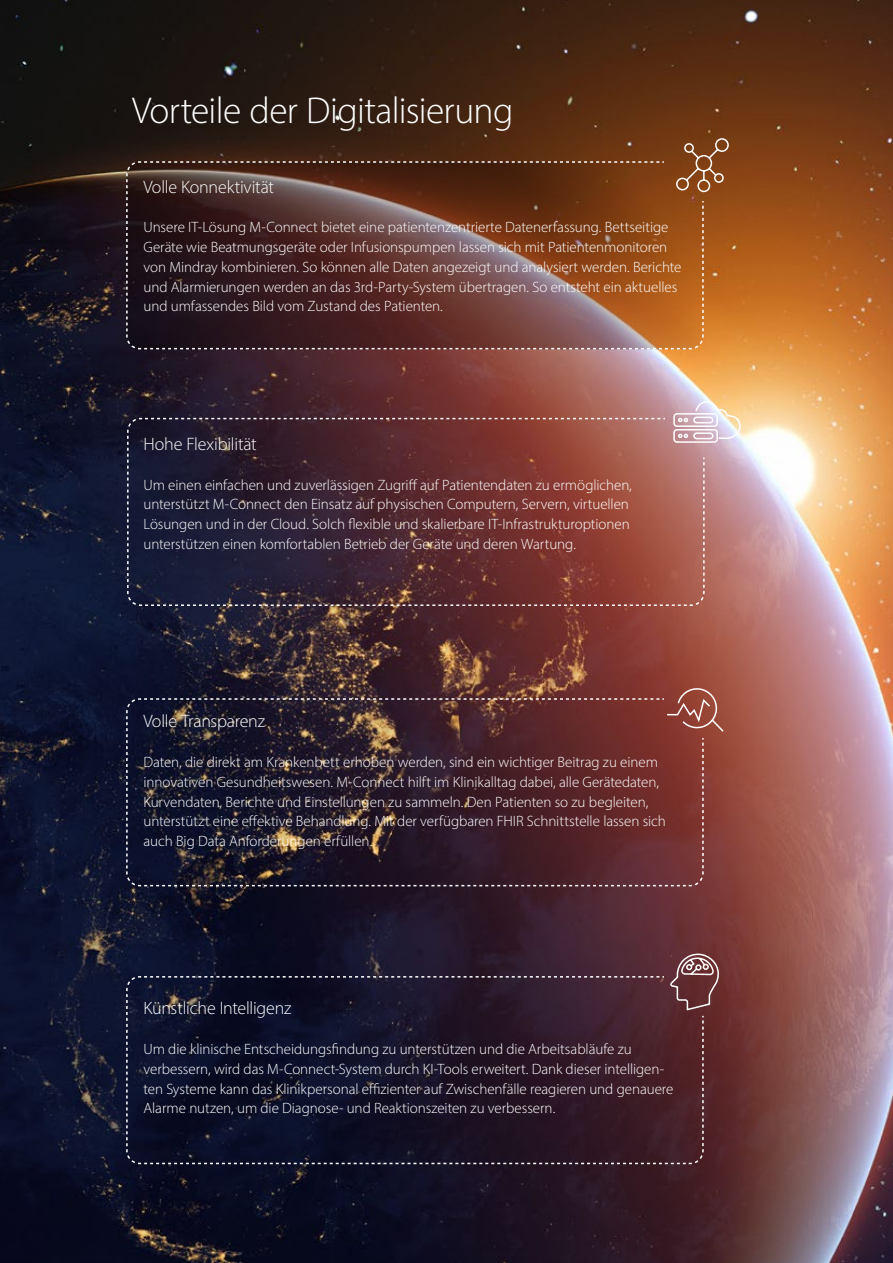
<style>
.page{position:relative;width:893px;height:1263px;background:#fff}
.page>*{position:absolute;margin:0;border:0;box-sizing:border-box;transform-origin:0 0}
.t1{font:300 37.5px "Myriad Pro";letter-spacing:-.02em;color:#fff}
.t2{font:300 18px "Myriad Pro";letter-spacing:-.01em;color:#fff}
.t3{font:300 15px/19.8px "Myriad Pro";letter-spacing:-.005em;color:#fff}
</style>
<div class="page">
<img style="left:0;top:0;width:893px;height:1263px">
<svg style="left:125px;top:161px;width:579px;height:189px;background:#61382b"></svg>
<svg style="left:675px;top:137px;width:55px;height:56px;background:#905831"></svg>
<svg style="left:126px;top:417px;width:579px;height:190px;background:#5c3338"></svg>
<svg style="left:673px;top:400px;width:71px;height:43px;background:#e3cdca"></svg>
<svg style="left:125px;top:697px;width:579px;height:190px;background:#3d222c"></svg>
<svg style="left:666px;top:686px;width:59px;height:47px;background:#9e5549"></svg>
<svg style="left:125px;top:975px;width:579px;height:190px;background:#201629"></svg>
<svg style="left:669px;top:953px;width:51px;height:58px;background:#7a4c4f"></svg>
<h1 class="t1" style="left:132px;top:88px;width:383px">Vorteile der Digitalisierung</h1>
<p class="t2" style="left:144px;top:176px;width:132px">Volle Konnektivität</p>
<p class="t3" style="left:144px;top:217px;width:539px">Unsere IT-Lösung M-Connect bietet eine patientenzentrierte Datenerfassung. Bettseitige Geräte wie Beatmungsgeräte oder Infusionspumpen lassen sich mit Patientenmonitoren von Mindray kombinieren. So können alle Daten angezeigt und analysiert werden. Berichte und Alarmierungen werden an das 3rd-Party-System übertragen. So entsteht ein aktuelles und umfassendes Bild vom Zustand des Patienten.</p>
<p class="t2" style="left:144px;top:433px;width:115px">Hohe Flexibilität</p>
<p class="t3" style="left:144px;top:475px;width:490px">Um einen einfachen und zuverlässigen Zugriff auf Patientendaten zu ermöglichen, unterstützt M-Connect den Einsatz auf physischen Computern, Servern, virtuellen Lösungen und in der Cloud. Solch flexible und skalierbare IT-Infrastrukturoptionen unterstützen einen komfortablen Betrieb der Geräte und deren Wartung.</p>
<p class="t2" style="left:144px;top:710px;width:123px">Volle Transparenz</p>
<p class="t3" style="left:144px;top:752px;width:524px">Daten, die direkt am Krankenbett erhoben werden, sind ein wichtiger Beitrag zu einem innovativen Gesundheitswesen. M-Connect hilft im Klinikalltag dabei, alle Gerätedaten, Kurvendaten, Berichte und Einstellungen zu sammeln. Den Patienten so zu begleiten, unterstützt eine effektive Behandlung. Mit der verfügbaren FHIR Schnittstelle lassen sich auch Big Data Anforderungen erfüllen.</p>
<p class="t2" style="left:144px;top:997px;width:150px">Künstliche Intelligenz</p>
<p class="t3" style="left:144px;top:1039px;width:531px">Um die klinische Entscheidungsfindung zu unterstützen und die Arbeitsabläufe zu verbessern, wird das M-Connect-System durch KI-Tools erweitert. Dank dieser intelligen&shy;ten Systeme kann das Klinikpersonal effizienter auf Zwischenfälle reagieren und genauere Alarme nutzen, um die Diagnose- und Reaktionszeiten zu verbessern.</p>
</div>
